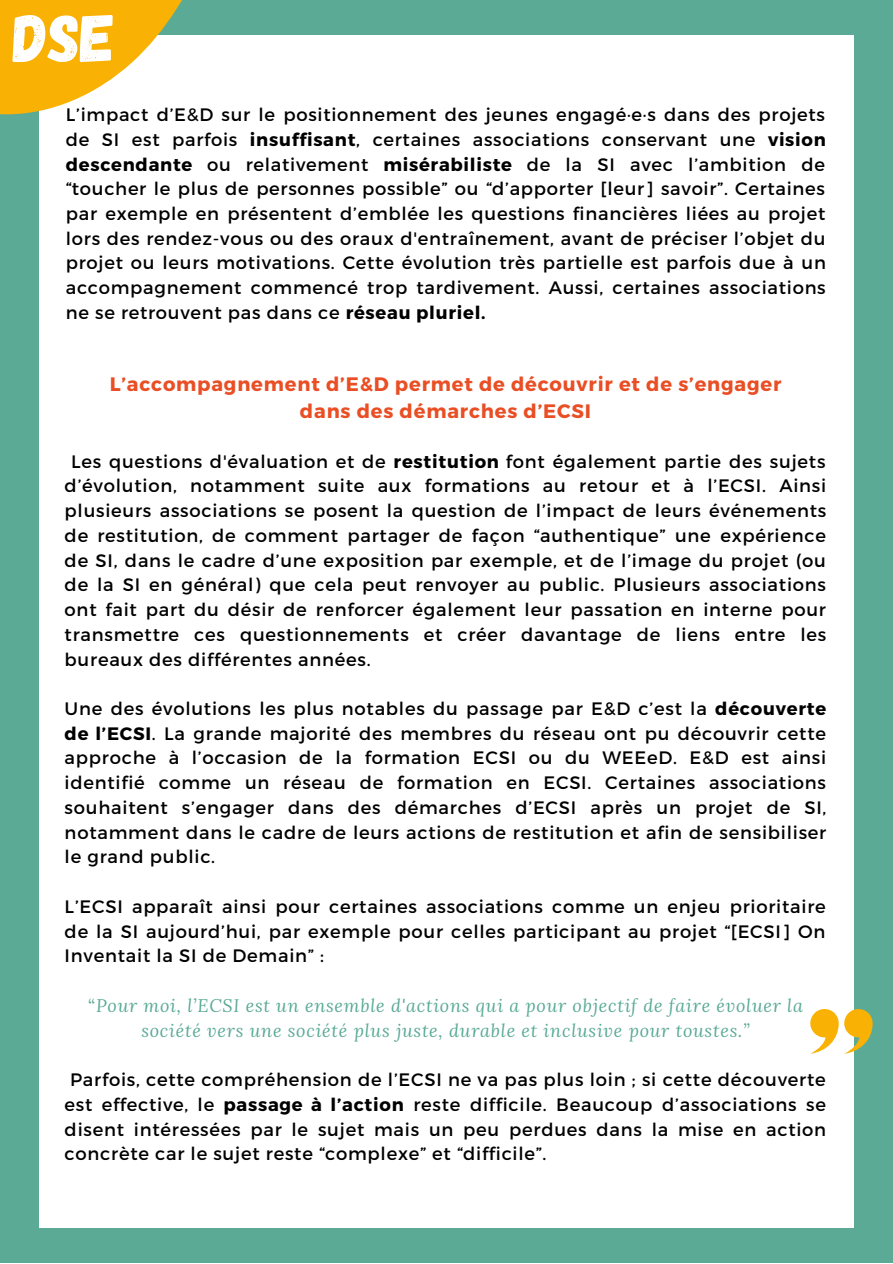
<style>
.page{position:relative;width:893px;height:1264px;background:#fff}
.page>*{position:absolute;margin:0;border:0;box-sizing:border-box;transform-origin:0 0}
.t1{font:67.5px "Gagalin";color:#fff}
.t2{font:700 19.5px "Montserrat";letter-spacing:.04em;color:#e94e24}
.t3{font:18px/24.8px "Montserrat";letter-spacing:.04em;color:#000;text-align:justify}
.t4{font:italic 18px/24.8px "Lora";letter-spacing:.04em;color:#5aaa96;text-align:center}
.s1{font-weight:700}
.s2{font-style:normal}
</style>
<div class="page">
<div style="left:0;top:0;width:892px;height:1262px;background:#5aaa96"></div>
<div style="left:39px;top:35px;width:814px;height:1192px;background:#fff"></div>
<svg style="left:0;top:0;width:182px;height:115px;fill:#f9b104"></svg>
<svg style="left:810px;top:1008px;width:62px;height:45px"></svg>
<p class="t1" style="left:13px;top:-6px;width:104px">DSE</p>
<p class="t3" style="left:66px;top:101px;width:761px">L’impact d’E&amp;D sur le positionnement des jeunes engagé·e·s dans des projets de SI est parfois <span class="s1">insuffisant</span>, certaines associations conservant une <span class="s1">vision descendante</span> ou relativement <span class="s1">misérabiliste</span> de la SI avec l’ambition de “toucher le plus de personnes possible” ou “d’apporter [leur] savoir”. Certaines par exemple en présentent d’emblée les questions financières liées au projet lors des rendez-vous ou des oraux d'entraînement, avant de préciser l’objet du projet ou leurs motivations. Cette évolution très partielle est parfois due à un accompagnement commencé trop tardivement. Aussi, certaines associations ne se retrouvent pas dans ce <span class="s1">réseau pluriel.</span></p>
<p class="t2" style="left:110px;top:371px;width:673px">L’accompagnement d’E&amp;D permet de découvrir et de s’engager</p>
<p class="t2" style="left:300px;top:398px;width:292px">dans des démarches d’ECSI</p>
<p class="t3" style="left:65px;top:448px;width:763px;text-indent:7px">Les questions d'évaluation et de <span class="s1">restitution</span> font également partie des sujets d’évolution, notamment suite aux formations au retour et à l’ECSI. Ainsi plusieurs associations se posent la question de l’impact de leurs événements de restitution, de comment partager de façon “authentique” une expérience de SI, dans le cadre d’une exposition par exemple, et de l’image du projet (ou de la SI en général) que cela peut renvoyer au public. Plusieurs associations ont fait part du désir de renforcer également leur passation en interne pour transmettre ces questionnements et créer davantage de liens entre les bureaux des différentes années.</p>
<p class="t3" style="left:65px;top:695px;width:763px">Une des évolutions les plus notables du passage par E&amp;D c’est la <span class="s1">découverte de l’ECSI</span>. La grande majorité des membres du réseau ont pu découvrir cette approche à l’occasion de la formation ECSI ou du WEEeD. E&amp;D est ainsi identifié comme un réseau de formation en ECSI. Certaines associations souhaitent s’engager dans des démarches d’ECSI après un projet de SI, notamment dans le cadre de leurs actions de restitution et afin de sensibiliser le grand public.</p>
<p class="t3" style="left:65px;top:893px;width:762px">L’ECSI apparaît ainsi pour certaines associations comme un enjeu prioritaire de la SI aujourd’hui, par exemple pour celles participant au projet “[ECSI] On Inventait la SI de Demain” :</p>
<p class="t4" style="left:88px;top:992px;width:716px"><span class="s2">“</span>Pour moi, l’ECSI est un ensemble d'actions qui a pour objectif de faire évoluer la société vers une société plus juste, durable et inclusive pour toustes.”</p>
<p class="t3" style="left:65px;top:1066px;width:763px">Parfois, cette compréhension de l’ECSI ne va pas plus loin ; si cette découverte est effective, le <span class="s1">passage à l’action</span> reste difficile. Beaucoup d’associations se disent intéressées par le sujet mais un peu perdues dans la mise en action concrète car le sujet reste “complexe” et “difficile”.</p>
</div>
